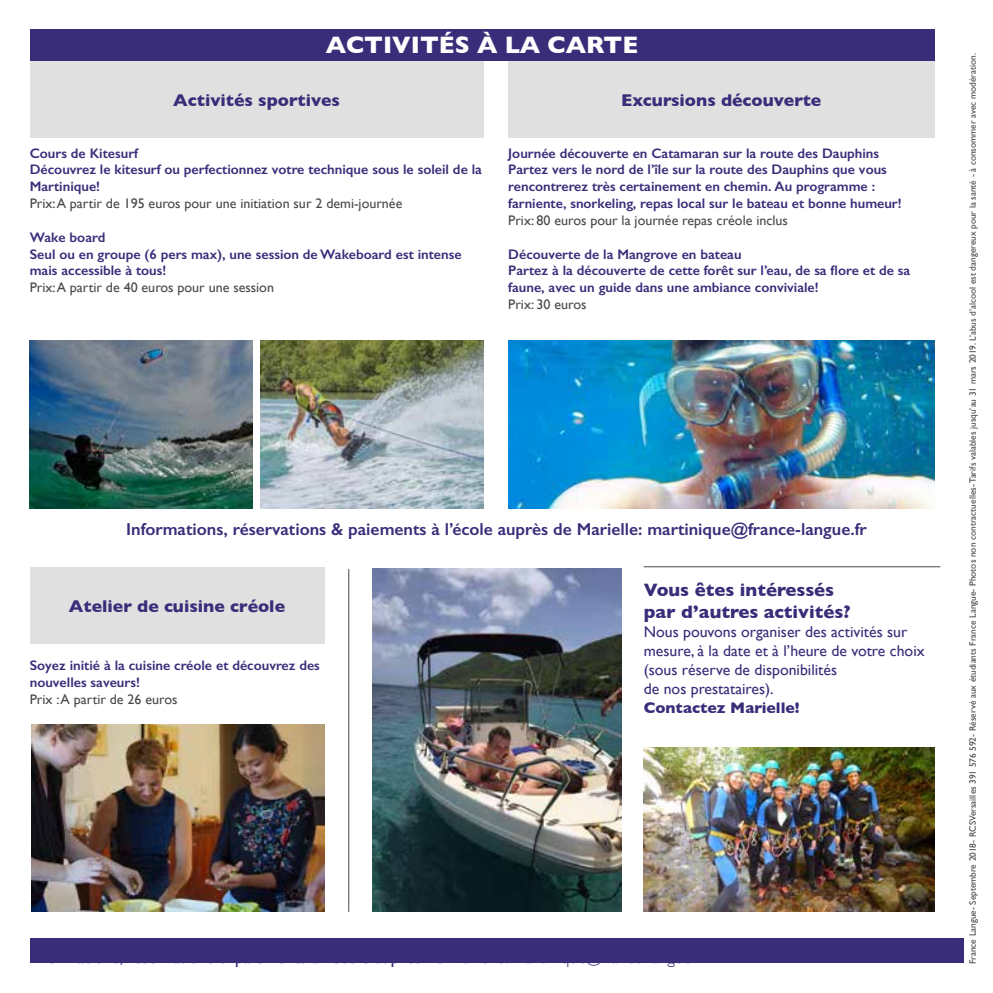
<style>
.page{position:relative;width:993px;height:993px;background:#fff}
.page>*{position:absolute;margin:0;border:0;box-sizing:border-box;transform-origin:0 0}
.t1{font:700 24.32px "Gill Sans";color:#fff}
.t2{font:700 18.38px/22.2px "Gill Sans";color:#392d7a}
.t3{font:600 17.32px "Gill Sans";color:#392d7a}
.t4{font:700 17.32px "Gill Sans";color:#392d7a}
.t5{font:15.58px/18.9px "Gill Sans";color:#392d7a}
.t6{font:700 15.58px "Gill Sans";color:#392d7a}
.t7{font:600 13.83px/16.8px "Gill Sans";color:#392d7a}
.t8{font:13.83px "Gill Sans";color:#484848}
.t9{font:9.1px "Gill Sans";color:#484848}
</style>
<div class="page">
<div style="left:30px;top:30px;width:904px;height:31px;background:#392d7a"></div>
<div style="left:30px;top:61px;width:453px;height:76px;background:#e0e0e0"></div>
<div style="left:30px;top:567px;width:294px;height:76px;background:#e0e0e0"></div>
<div style="left:508px;top:61px;width:426px;height:76px;background:#e0e0e0"></div>
<div style="left:30px;top:938px;width:932px;height:24px;background:#392d7a"></div>
<hr style="left:643px;top:566px;width:297px;height:1px;background:#484848">
<hr style="left:348px;top:568px;width:1px;height:343px;background:#484848">
<img style="left:30px;top:340px;width:222px;height:168px">
<img style="left:261px;top:340px;width:222px;height:168px">
<img style="left:508px;top:340px;width:426px;height:168px">
<img style="left:643px;top:747px;width:291px;height:164px">
<img style="left:372px;top:568px;width:249px;height:343px">
<img style="left:31px;top:724px;width:293px;height:187px">
<h1 class="t1" style="left:326px;top:26px;width:314px">ACTIVITÉS À LA CARTE</h1>
<p class="t4" style="left:173px;top:86px;width:168px">Activités sportives</p>
<p class="t7" style="left:30px;top:144px;width:453px">Cours de Kitesurf<br>Découvrez le kitesurf ou perfectionnez votre technique sous le soleil de la<br>Martinique!</p>
<p class="t8" style="left:30px;top:195px;width:374px">Prix: A partir de 195 euros pour une initiation sur 2 demi-journée</p>
<p class="t7" style="left:30px;top:228px;width:433px">Wake board<br>Seul ou en groupe (6 pers max), une session de Wakeboard est intense mais accessible à tous!</p>
<p class="t8" style="left:30px;top:279px;width:246px">Prix: A partir de 40 euros pour une session</p>
<p class="t4" style="left:621px;top:86px;width:201px">Excursions découverte</p>
<p class="t7" style="left:508px;top:144px;width:395px">Journée découverte en Catamaran sur la route des Dauphins Partez vers le nord de l’île sur la route des Dauphins que vous rencontrerez très certainement en chemin. Au programme : farniente, snorkeling, repas local sur le bateau et bonne humeur!</p>
<p class="t8" style="left:508px;top:212px;width:281px">Prix: 80 euros pour la journée repas créole inclus</p>
<p class="t7" style="left:508px;top:245px;width:403px">Découverte de la Mangrove en bateau<br>Partez à la découverte de cette forêt sur l’eau, de sa flore et de sa faune, avec un guide dans une ambiance conviviale!</p>
<p class="t8" style="left:508px;top:296px;width:80px">Prix: 30 euros</p>
<p class="t3" style="left:126px;top:518px;width:741px">Informations, réservations &amp; paiements à l’école auprès de Marielle: martinique@france-langue.fr</p>
<p class="t4" style="left:69px;top:592px;width:217px">Atelier de cuisine créole</p>
<p class="t7" style="left:30px;top:656px;width:291px">Soyez initié à la cuisine créole et découvrez des nouvelles saveurs!</p>
<p class="t8" style="left:30px;top:690px;width:149px">Prix : A partir de 26 euros</p>
<h2 class="t2" style="left:643px;top:578px;width:208px">Vous êtes intéressés par d’autres activités?</h2>
<p class="t5" style="left:643px;top:622px;width:282px">Nous pouvons organiser des activités sur mesure, à la date et à l’heure de votre choix (sous réserve de disponibilités<br>de nos prestataires).</p>
<p class="t6" style="left:643px;top:695px;width:157px">Contactez Marielle!</p>
<p class="t9" style="left:967px;top:963px;width:912px;rotate:-90deg">France Langue- Septembre 2018- RCSVersailles 391 576 592- Réservé aux étudiants France Langue- Photos non contractuelles- Tarifs valables jusqu’au 31 mars 2019. L’abus d’alcool est dangereux pour la santé - à consommer avec modération.</p>
</div>
